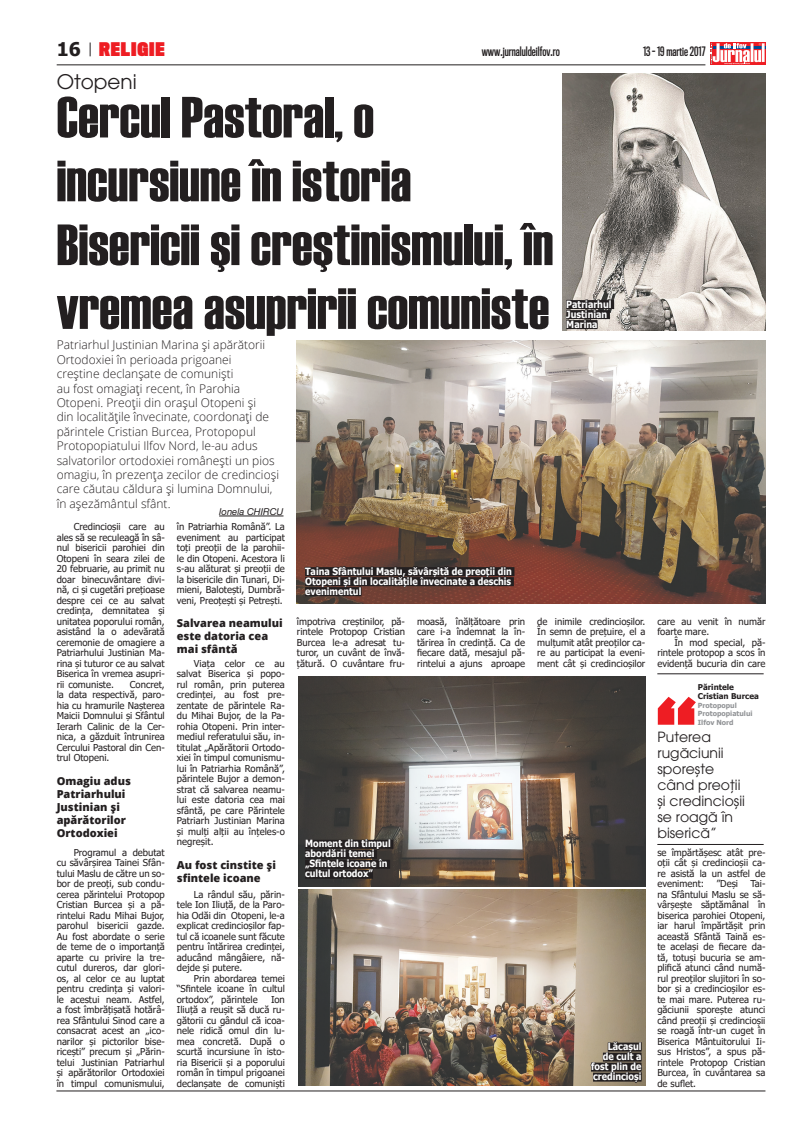
<style>
.page{position:relative;width:808px;height:1134px;background:#fff}
.page>*{position:absolute;margin:0;border:0;box-sizing:border-box;transform-origin:0 0}
.titlu{font:58px/63.8px "Haettenschweiler";color:#231f20}
.supratitlu_century{font:20px "ITC Avant Garde Pro";color:#231f20}
.t1{font:700 18.8px "Tahoma";color:#231f20}
.t2{font:900 17.3px "Titling Gothic FB Comp";letter-spacing:.05em;color:#ee1d23}
.BODY_TXT{font:14px/16px "ITC Avant Garde Pro";color:#231f20}
.Paragraph_Style_1{font:300 12px/14.4px "Open Sans";color:#231f20}
.t3{font:600 12px "Titling Gothic FB Comp";color:#231f20}
.subtitlu_nou{font:800 11px/13px "Open Sans";color:#231f20}
.explicatie_foto_copy{font:700 10px/10px "Tahoma";color:#fff;scale:.9 1}
.BODY_TXT_copy_28{font:9.5px/10.5px "Tahoma";color:#231f20;text-align:justify}
.semnatura2{font:italic 9.5px "Helvetica Neue";color:#231f20}
.t4{font:700 8px/9.4px "Tahoma";color:#231f20}
.t5{font:700 7px/8.4px "Tahoma";color:#939598}
</style>
<div class="page">
<div style="left:710px;top:43px;width:55px;height:22px;background:#ee1d23"></div>
<svg style="left:710px;top:43px;width:55px;height:21px"></svg>
<hr style="left:57px;top:64px;width:648px;height:1px;background:#231f20">
<hr style="left:56px;top:1090px;width:709px;height:1px;background:#231f20">
<svg style="left:90px;top:43px;width:1px;height:13px"></svg>
<hr style="left:219px;top:516px;width:64px;height:1px;background:#231f20">
<img style="left:297px;top:340px;width:468px;height:264px">
<img style="left:563px;top:74px;width:202px;height:256px">
<img style="left:298px;top:676px;width:347px;height:210px">
<img style="left:298px;top:890px;width:347px;height:195px">
<hr style="left:657px;top:673px;width:107px;height:1px;background:#231f20">
<hr style="left:657px;top:844px;width:107px;height:1px;background:#231f20">
<svg style="left:658px;top:697px;width:38px;height:28px"></svg>
<div style="left:566px;top:300px;width:48px;height:9px;background:#231f20"></div>
<svg style="left:565px;top:299px;width:46px;height:30px"></svg>
<div style="left:305px;top:567px;width:209px;height:9px;background:#231f20"></div>
<div style="left:305px;top:577px;width:209px;height:9px;background:#231f20"></div>
<svg style="left:304px;top:564px;width:208px;height:34px"></svg>
<div style="left:305px;top:840px;width:88px;height:9px;background:#231f20"></div>
<svg style="left:304px;top:837px;width:87px;height:44px"></svg>
<svg style="left:590px;top:1041px;width:52px;height:42px;background:#48413a"></svg>
<p class="t1" style="left:57px;top:36px;width:26px">16</p>
<p class="t2" style="left:99px;top:38px;width:67px">RELIGIE</p>
<p class="t3" style="left:482px;top:45px;width:80px">www.jurnaluldeilfov.ro</p>
<p class="t3" style="left:643px;top:45px;width:64px">13 - 19 martie 2017</p>
<p class="supratitlu_century" style="left:57px;top:69px;width:82px">Otopeni</p>
<p class="titlu" style="left:57px;top:85px;width:498px">Cercul Pastoral, o incursiune în istoria<br>Bisericii şi creştinismului, în vremea asupririi comuniste</p>
<p class="Paragraph_Style_1" style="left:57px;top:337px;width:224px">Patriarhul Justinian Marina și apărătorii Ortodoxiei în perioada prigoanei<br>creștine declanșate de comuniști<br>au fost omagiați recent, în Parohia Otopeni. Preoții din orașul Otopeni și<br>din localitățile învecinate, coordonați de părintele Cristian Burcea, Protopopul Protopopiatului Ilfov Nord, le-au adus salvatorilor ortodoxiei românești un pios omagiu, în prezența zecilor de credincioși care căutau căldura și lumina Domnului, în așezământul sfânt.</p>
<p class="semnatura2" style="left:219px;top:505px;width:66px">Ionela CHIRCU</p>
<p class="explicatie_foto_copy" style="left:566px;top:299px;width:52px">Patriarhul<br>Justinian<br>Marina</p>
<p class="BODY_TXT_copy_28" style="left:57px;top:522px;width:110px;text-indent:17px">Credincioșii care au ales să se reculeagă în sâ&shy;nul bisericii parohiei din Otopeni în seara zilei de 20 februarie, au primit nu doar binecuvântare divi&shy;nă, ci și cugetări prețioase despre cei ce au salvat credința, demnitatea și unitatea poporului român, asistând la o adevărată ceremonie de omagiere a Patriarhului Justinian Ma&shy;rina și tuturor ce au salvat Biserica în vremea asupri&shy;rii comuniste.</p>
<p class="BODY_TXT_copy_28" style="left:57px;top:680px;width:110px;text-indent:73px">Concret, la data respectivă, paro&shy;hia cu hramurile Nașterea Maicii Domnului și Sfântul Ierarh Calinic de la Cer&shy;nica, a găzduit întrunirea Cercului Pastoral din Cen&shy;trul Otopeni.</p>
<p class="subtitlu_nou" style="left:57px;top:774px;width:76px">Omagiu adus<br>Patriarhului<br>Justinian și apărătorilor<br>Ortodoxiei</p>
<p class="BODY_TXT_copy_28" style="left:57px;top:848px;width:110px;text-indent:17px">Programul a debutat cu săvârșirea Tainei Sfân&shy;tului Maslu de către un so&shy;bor de preoţi, sub condu&shy;cerea părintelui Protopop Cristian Burcea și a pă&shy;rintelui Radu Mihai Bujor, parohul bisericii gazde.<br>Au fost abordate o serie de teme de o importanță aparte cu privire la tre&shy;cutul dureros, dar glori&shy;os, al celor ce au luptat pentru credința și valori&shy;le acestui neam. Astfel, a fost îmbrățișată hotărâ&shy;rea Sfântului Sinod care a consacrat acest an „ico&shy;narilor şi pictorilor bise&shy;riceşti” precum şi „Părin&shy;telui Justinian Patriarhul şi apărătorilor Ortodoxiei în timpul comunismului,</p>
<p class="BODY_TXT_copy_28" style="left:177px;top:522px;width:110px">în Patriarhia Română”. La eveniment au participat toți preoții de la parohii&shy;le din Otopeni. Acestora li s-au alăturat și preoții de la bisericile din Tunari, Di&shy;mieni, Balotești, Dumbră&shy;veni, Preoțești și Petrești.</p>
<p class="subtitlu_nou" style="left:177px;top:616px;width:107px">Salvarea neamului este datoria cea mai sfântă</p>
<p class="BODY_TXT_copy_28" style="left:177px;top:659px;width:110px;text-indent:17px">Viața celor ce au salvat Biserica și popo&shy;rul român, prin puterea credinței, au fost pre&shy;zentate de părintele Ra&shy;du Mihai Bujor, de la Pa&shy;rohia Otopeni. Prin inter&shy;mediul referatului său, in&shy;titulat „Apărătorii Ortodo&shy;xiei în timpul comunismu&shy;lui în Patriarhia Română”, părintele Bujor a demon&shy;strat că salvarea neamu&shy;lui este datoria cea mai sfântă, pe care Părintele Patriarh Justinian Marina și mulți alții au înțeles-o negreșit.</p>
<p class="subtitlu_nou" style="left:177px;top:858px;width:101px">Au fost cinstite și sfintele icoane</p>
<p class="BODY_TXT_copy_28" style="left:177px;top:890px;width:110px;text-indent:17px">La rândul său, părin&shy;tele Ion Iliuță, de la Paro&shy;hia Odăi din Otopeni, le-a explicat credincioșilor fap&shy;tul că icoanele sunt făcute pentru întărirea credinței, aducând mângâiere, nă&shy;dejde și putere.</p>
<p class="BODY_TXT_copy_28" style="left:177px;top:974px;width:110px;text-indent:17px">Prin abordarea temei “Sfintele icoane în cultul ortodox”, părintele</p>
<p class="BODY_TXT_copy_28" style="left:177px;top:995px;width:110px;text-indent:94px">Ion Iliuță a reușit să ducă ru&shy;gătorii cu gândul că icoa&shy;nele ridică omul din lu&shy;mea concretă. După o scurtă incursiune în isto&shy;ria Bisericii și a poporului român în timpul prigoanei declanșate de comuniști</p>
<p class="explicatie_foto_copy" style="left:305px;top:566px;width:231px;text-align:justify">Taina Sfântului Maslu, săvârșită de preoții din Otopeni și din localitățile învecinate a deschis evenimentul</p>
<p class="BODY_TXT_copy_28" style="left:297px;top:617px;width:110px">împotriva creștinilor, pă&shy;rintele Protopop Cristian Burcea le-a adresat tu&shy;turor, un cuvânt de învă&shy;țătură. O cuvântare fru-</p>
<p class="BODY_TXT_copy_28" style="left:417px;top:617px;width:110px">moasă, înălțătoare prin care i-a îndemnat la în&shy;tărirea în credință. Ca de fiecare dată, mesajul pă&shy;rintelui a ajuns aproape</p>
<p class="BODY_TXT_copy_28" style="left:537px;top:617px;width:110px">de inimile credincioșilor.<br>În semn de prețuire, el a mulțumit atât preoților ca&shy;re au participat la eveni&shy;ment cât și credincioșilor</p>
<p class="BODY_TXT_copy_28" style="left:657px;top:617px;width:110px">care au venit în număr foarte mare.</p>
<p class="BODY_TXT_copy_28" style="left:657px;top:638px;width:110px;text-indent:17px">În mod special, pă&shy;rintele protopop a scos în evidență bucuria din care</p>
<p class="t4" style="left:698px;top:682px;width:63px">Părintele<br>Cristian Burcea</p>
<p class="explicatie_foto_copy" style="left:305px;top:839px;width:97px">Moment din timpul abordării temei „Sfintele icoane în cultul ortodox”</p>
<p class="explicatie_foto_copy" style="left:591px;top:1042px;width:58px;text-align:right">Lăcașul<br>de cult a fost plin de credincioși</p>
<p class="t5" style="left:698px;top:701px;width:56px">Protopopul<br>Protopopiatului<br>Ilfov Nord</p>
<p class="BODY_TXT" style="left:657px;top:729px;width:89px">Puterea rugăciunii sporește când preoții și credincioșii se roagă în biserică”</p>
<p class="BODY_TXT_copy_28" style="left:657px;top:848px;width:110px">se împărtășesc atât pre&shy;oții cât și credincioșii ca&shy;re asistă la un astfel de eveniment:</p>
<p class="BODY_TXT_copy_28" style="left:716px;top:879px;width:23px">”Deși</p>
<p class="BODY_TXT_copy_28" style="left:657px;top:879px;width:110px;text-indent:93px">Tai&shy;na Sfântului Maslu se să&shy;vârșește săptămânal în biserica parohiei Otopeni, iar harul împărtășit prin această Sfântă Taină es&shy;te același de fiecare da&shy;tă, totuși bucuria se am&shy;plifică atunci când numă&shy;rul preoților slujitori în so&shy;bor și a credincioșilor es&shy;te mai mare. Puterea ru&shy;găciunii sporește atunci când preoții și credincioșii se roagă într-un cuget în Biserica Mântuitorului Ii&shy;sus Hristos”, a spus pă&shy;rintele Protopop Cristian Burcea, în cuvântarea sa de suflet.</p>
</div>
